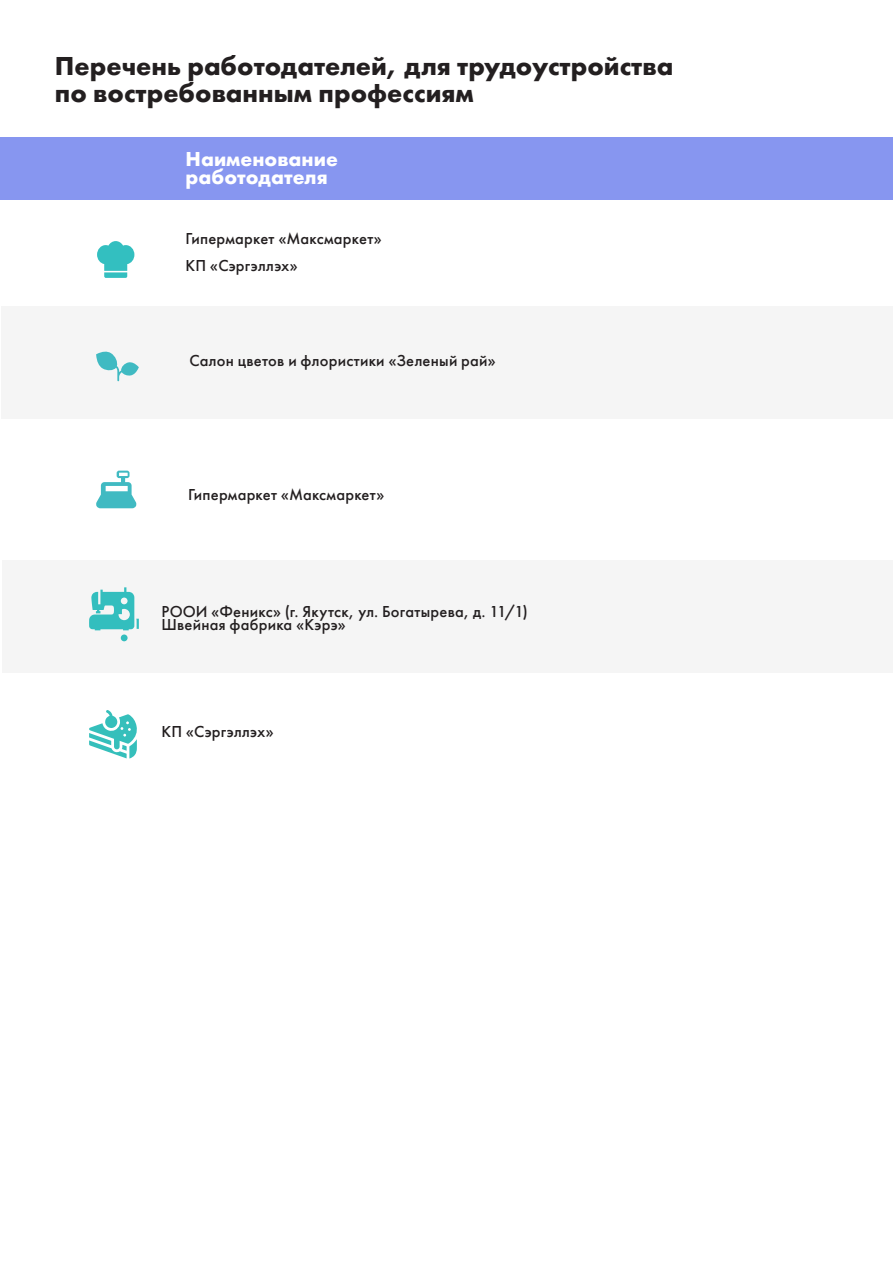
<style>
.page{position:relative;width:893px;height:1263px;background:#fff}
.page>*{position:absolute;margin:0;border:0;box-sizing:border-box;transform-origin:0 0}
.t1{font:700 27px "Futura PT";color:#231f20}
.t2{font:700 21px/18px "Futura PT";color:#fff}
.t3{font:500 16.5px "Futura PT";letter-spacing:.015em;color:#231f20}
</style>
<div class="page">
<div style="left:3px;top:560px;width:890px;height:113px;background:#f5f5f5"></div>
<div style="left:2px;top:306px;width:891px;height:112px;background:#f5f5f5"></div>
<div style="left:0;top:137px;width:893px;height:62px;background:#8796f0"></div>
<svg style="left:97px;top:241px;width:37px;height:37px"></svg>
<svg style="left:96px;top:471px;width:41px;height:37px"></svg>
<svg style="left:96px;top:351px;width:43px;height:30px"></svg>
<div style="left:121px;top:634px;width:7px;height:7px;background:#33bebe;border-radius:50%"></div>
<svg style="left:89px;top:587px;width:50px;height:43px"></svg>
<svg style="left:89px;top:710px;width:48px;height:48px"></svg>
<p class="t1" style="left:55px;top:48px;width:620px">Перечень работодателей, для трудоустройства</p>
<p class="t1" style="left:55px;top:75px;width:420px">по востребованным профессиям</p>
<p class="t2" style="left:186px;top:149px;width:154px">Наименование работодателя</p>
<p class="t3" style="left:186px;top:229px;width:198px">Гипермаркет «Максмаркет»</p>
<p class="t3" style="left:186px;top:256px;width:114px">КП «Сэргэллэх»</p>
<p class="t3" style="left:189px;top:350px;width:308px">Салон цветов и флористики «Зеленый рай»</p>
<p class="t3" style="left:188px;top:484px;width:198px">Гипермаркет «Максмаркет»</p>
<p class="t3" style="left:162px;top:601px;width:368px">РООИ «Феникс» (г. Якутск, ул. Богатырева, д. 11/1)</p>
<p class="t3" style="left:162px;top:615px;width:186px">Швейная фабрика «Кэрэ»</p>
<p class="t3" style="left:162px;top:721px;width:114px">КП «Сэргэллэх»</p>
</div>
